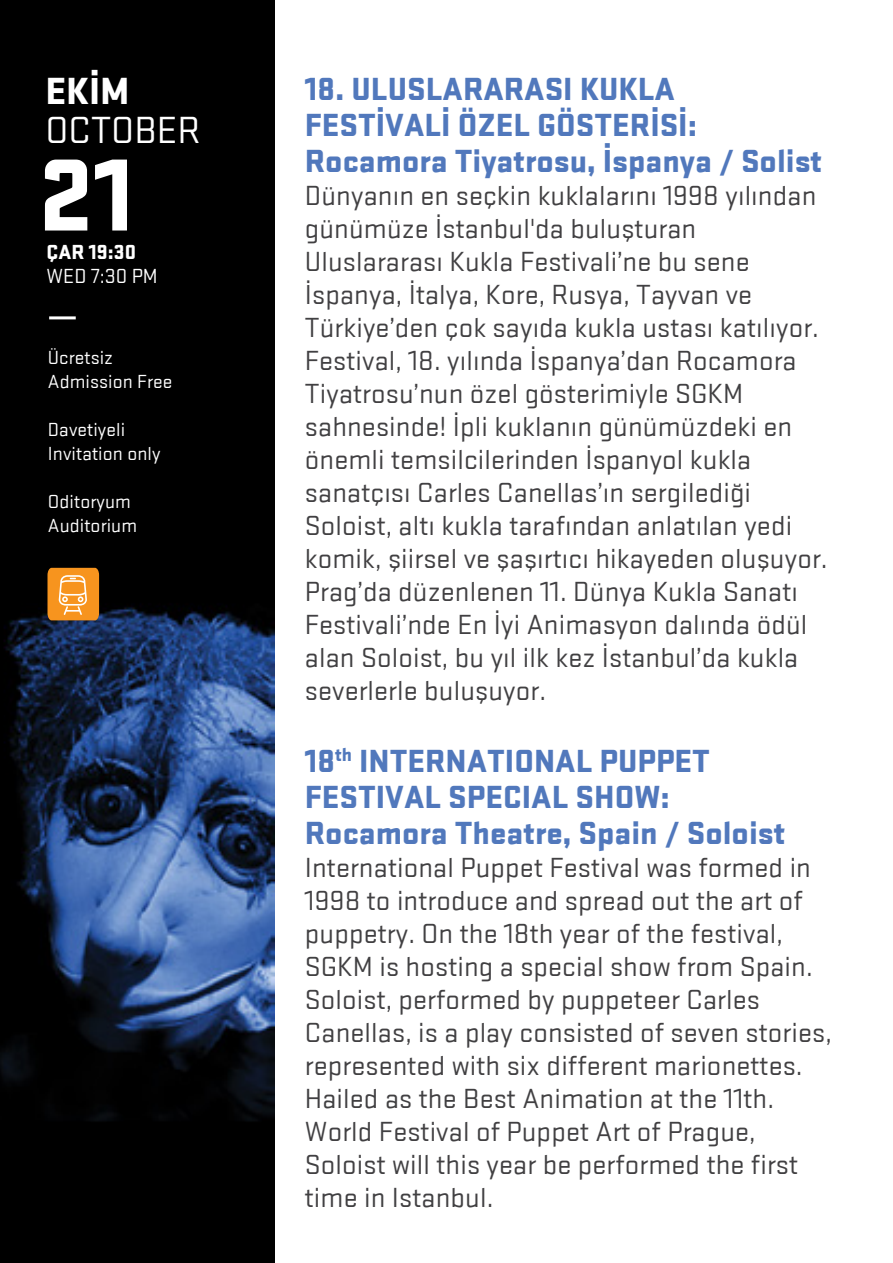
<style>
.page{position:relative;width:893px;height:1263px;background:#fff}
.page>*{position:absolute;margin:0;border:0;box-sizing:border-box;transform-origin:0 0}
.t1{font:900 106.5px "Stratum No 1";color:#fff}
.t2{font:39px "Stratum No 1";color:#fff}
.t3{font:900 39px "Stratum No 1";color:#fff}
.t4{font:900 33px/36px "Stratum No 1";color:#5178bc}
.t5{font:28.5px/33px "Stratum No 1";letter-spacing:.005em;color:#414042}
.t6{font:21px "Stratum No 1";color:#fff}
.t7{font:900 21px "Stratum No 1";color:#fff}
.t8{font:19.5px/24px "Stratum No 1";letter-spacing:.005em;color:#fff}
</style>
<div class="page">
<img style="left:0;top:0;width:275px;height:1263px">
<hr style="left:49px;top:316px;width:27px;height:3px;background:#fff">
<svg style="left:48px;top:568px;width:51px;height:52px;background:#f6a03a"></svg>
<h2 class="t3" style="left:45px;top:69px;width:86px">EKİM</h2>
<h2 class="t2" style="left:45px;top:109px;width:157px">OCTOBER</h2>
<h1 class="t1" style="left:39px;top:135px;width:97px">21</h1>
<p class="t7" style="left:46px;top:240px;width:91px">ÇAR 19:30</p>
<p class="t6" style="left:46px;top:265px;width:113px">WED 7:30 PM</p>
<p class="t8" style="left:48px;top:345px;width:126px">Ücretsiz<br>Admission Free</p>
<p class="t8" style="left:48px;top:418px;width:114px">Davetiyeli<br>Invitation only</p>
<p class="t8" style="left:48px;top:490px;width:91px">Oditoryum<br>Auditorium</p>
<p class="t4" style="left:305px;top:70px;width:519px">18. ULUSLARARASI KUKLA<br>FESTİVALİ ÖZEL GÖSTERİSİ:<br>Rocamora Tiyatrosu, İspanya / Solist</p>
<p class="t5" style="left:305px;top:179px;width:524px">Dünyanın en seçkin kuklalarını 1998 yılından günümüze İstanbul'da buluşturan Uluslararası Kukla Festivali’ne bu sene İspanya, İtalya, Kore, Rusya, Tayvan ve Türkiye’den çok sayıda kukla ustası katılıyor.<br>Festival, 18. yılında İspanya’dan Rocamora Tiyatrosu’nun özel gösterimiyle SGKM sahnesinde! İpli kuklanın günümüzdeki en önemli temsilcilerinden İspanyol kukla sanatçısı Carles Canellas’ın sergilediği Soloist, altı kukla tarafından anlatılan yedi komik, şiirsel ve şaşırtıcı hikayeden oluşuyor.<br>Prag’da düzenlenen 11. Dünya Kukla Sanatı Festivali’nde En İyi Animasyon dalında ödül alan Soloist, bu yıl ilk kez İstanbul’da kukla severlerle buluşuyor.</p>
<p class="t4" style="left:305px;top:742px;width:482px">18<sup>th</sup> INTERNATIONAL PUPPET<br>FESTIVAL SPECIAL SHOW:<br>Rocamora Theatre, Spain / Soloist</p>
<p class="t5" style="left:305px;top:851px;width:528px">International Puppet Festival was formed in 1998 to introduce and spread out the art of puppetry. On the 18th year of the festival, SGKM is hosting a special show from Spain.<br>Soloist, performed by puppeteer Carles Canellas, is a play consisted of seven stories, represented with six different marionettes.<br>Hailed as the Best Animation at the 11th.<br>World Festival of Puppet Art of Prague, Soloist will this year be performed the first time in Istanbul.</p>
</div>
